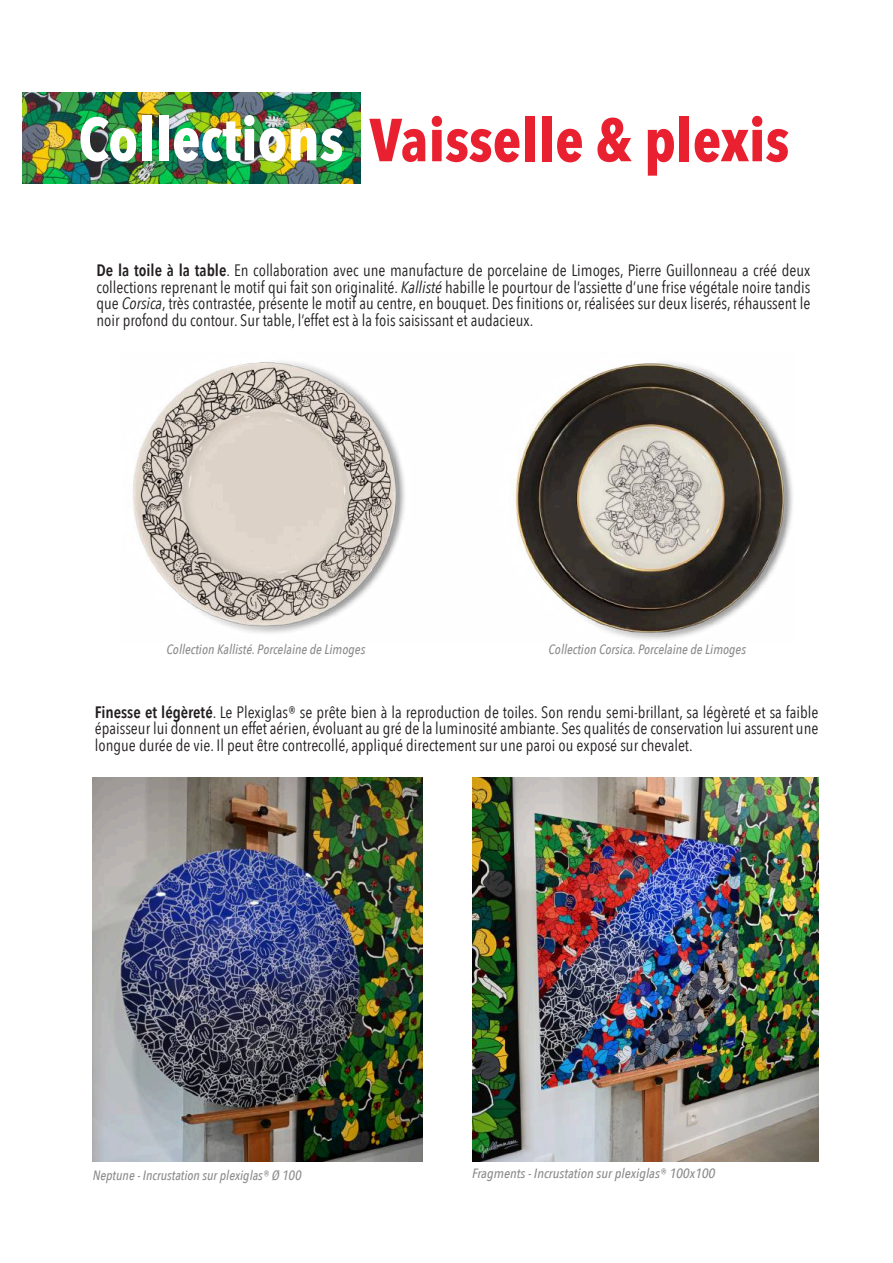
<style>
.page{position:relative;width:893px;height:1263px;background:#fff}
.page>*{position:absolute;margin:0;border:0;box-sizing:border-box;transform-origin:0 0}
.t1{font:700 60px "Avenir Next Condensed";color:#e92030}
.t2{font:16.5px "Avenir Next Condensed";color:#231f20}
.t3{font:italic 500 13.5px "Avenir Next Condensed";color:#8c8c8c}
.t4{font:italic 500 13.5px "Avenir Next Condensed";color:#8c8c8c;scale:1.05 1}
.s1{color:#fff}
.s2{font-weight:600}
.s3{font-style:italic}
</style>
<div class="page">
<img style="left:22px;top:92px;width:338px;height:91px">
<img style="left:472px;top:777px;width:346px;height:384px">
<img style="left:93px;top:777px;width:329px;height:384px">
<img style="left:132px;top:361px;width:661px;height:279px">
<p class="t1" style="left:78px;top:101px;width:713px"><span class="s1">Collections</span> Vaisselle &amp; plexis</p>
<p class="t2" style="left:96px;top:260px;width:715px"><span class="s2">De la toile à la table</span>. En collaboration avec une manufacture de porcelaine de Limoges, Pierre Guillonneau a créé deux</p>
<p class="t2" style="left:96px;top:276px;width:715px">collections reprenant le motif qui fait son originalité.<span class="s3">Kallisté</span> habille le pourtour de l’assiette d’une frise végétale noire tandis</p>
<p class="t2" style="left:96px;top:293px;width:715px">que <span class="s3">Corsica</span>, très contrastée, présente le motif au centre, en bouquet. Des finitions or, réalisées sur deux liserés, réhaussent le</p>
<p class="t2" style="left:96px;top:309px;width:438px">noir profond du contour. Sur table, l’effet est à la fois saisissant et audacieux.</p>
<p class="t3" style="left:167px;top:641px;width:200px">Collection Kallisté. Porcelaine de Limoges</p>
<p class="t3" style="left:549px;top:641px;width:199px">Collection Corsica. Porcelaine de Limoges</p>
<p class="t2" style="left:95px;top:701px;width:725px"><span class="s2">Finesse et légèreté</span>. Le Plexiglas® se prête bien à la reproduction de toiles. Son rendu semi-brillant, sa légèreté et sa faible</p>
<p class="t2" style="left:95px;top:718px;width:725px">épaisseur lui donnent un effet aérien, évoluant au gré de la luminosité ambiante. Ses qualités de conservation lui assurent une</p>
<p class="t2" style="left:95px;top:734px;width:599px">longue durée de vie. Il peut être contrecollé, appliqué directement sur une paroi ou exposé sur chevalet.</p>
<p class="t3" style="left:93px;top:1166px;width:210px">Neptune - Incrustation sur plexiglas® Ø 100</p>
<p class="t4" style="left:472px;top:1164px;width:233px">Fragments - Incrustation sur plexiglas® 100x100</p>
</div>
